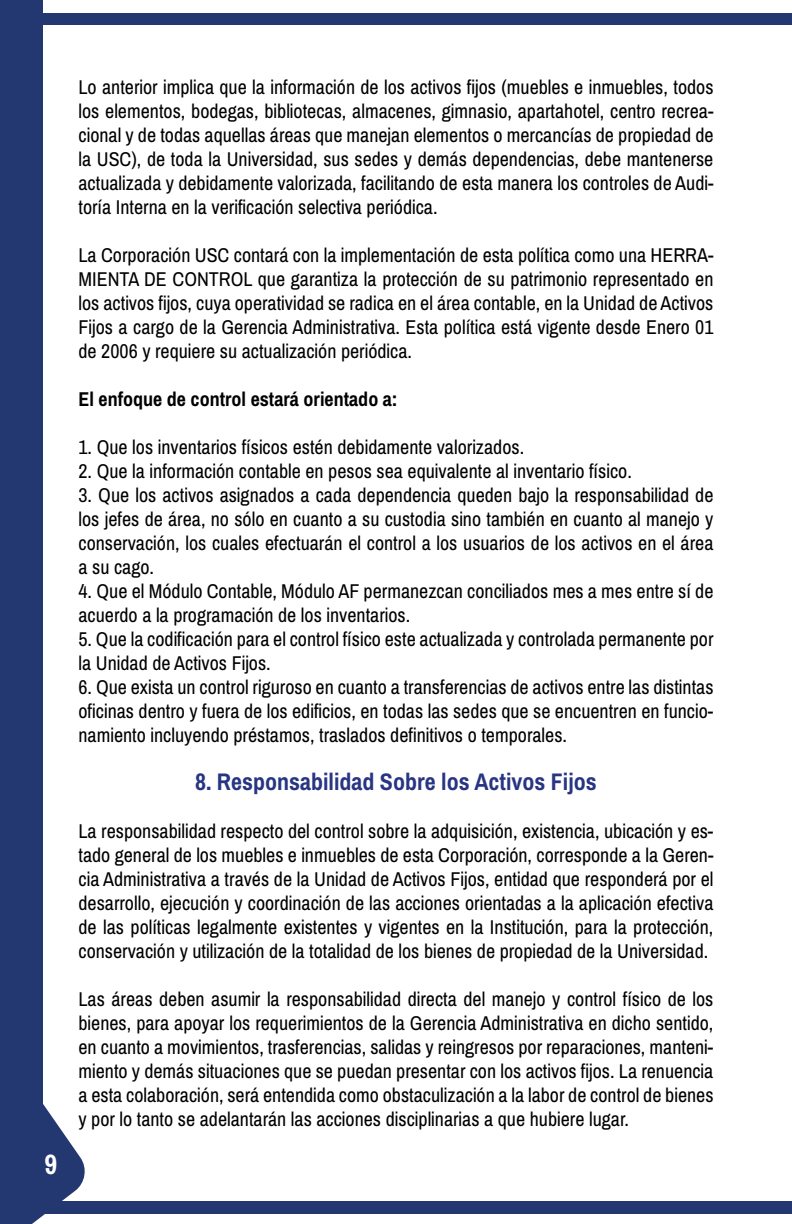
<style>
.page{position:relative;width:792px;height:1224px;background:#fff}
.page>*{position:absolute;margin:0;border:0;box-sizing:border-box;transform-origin:0 0}
.t1{font:700 28px "Archivo Narrow";color:#fff}
.t2{font:700 24px "Archivo Narrow";color:#283583}
.t3{font:20px/24px "Archivo Narrow";color:#000;text-align:justify}
.t4{font:700 20px "Archivo Narrow";color:#000}
</style>
<div class="page">
<div style="left:0;top:13px;width:792px;height:12px;background:#233770"></div>
<div style="left:0;top:1201px;width:792px;height:12px;background:#233770"></div>
<div style="left:0;top:0;width:43px;height:1113px;background:#233770"></div>
<svg style="left:1px;top:1104px;width:87px;height:120px"></svg>
<hr style="left:0;top:110px;width:1px;height:1114px;background:#233770">
<h1 class="t1" style="left:45px;top:1147px;width:14px">9</h1>
<p class="t3" style="left:79px;top:75px;width:637px">Lo anterior implica que la información de los activos fijos (muebles e inmuebles, todos los elementos, bodegas, bibliotecas, almacenes, gimnasio, apartahotel, centro recrea&shy;cional y de todas aquellas áreas que manejan elementos o mercancías de propiedad de la USC), de toda la Universidad, sus sedes y demás dependencias, debe mantenerse actualizada y debidamente valorizada, facilitando de esta manera los controles de Audi&shy;toría Interna en la verificación selectiva periódica.</p>
<p class="t3" style="left:79px;top:243px;width:636px">La Corporación USC contará con la implementación de esta política como una HERRA-MIENTA DE CONTROL que garantiza la protección de su patrimonio representado en los activos fijos, cuya operatividad se radica en el área contable, en la Unidad de Activos Fijos a cargo de la Gerencia Administrativa. Esta política está vigente desde Enero 01 de 2006 y requiere su actualización periódica.</p>
<p class="t4" style="left:79px;top:387px;width:320px">El enfoque de control estará orientado a:</p>
<p class="t3" style="left:79px;top:435px;width:447px">1. Que los inventarios físicos estén debidamente valorizados.</p>
<p class="t3" style="left:79px;top:459px;width:555px">2. Que la información contable en pesos sea equivalente al inventario físico.</p>
<p class="t3" style="left:79px;top:483px;width:637px">3. Que los activos asignados a cada dependencia queden bajo la responsabilidad de los jefes de área, no sólo en cuanto a su custodia sino también en cuanto al manejo y conservación, los cuales efectuarán el control a los usuarios de los activos en el área a su cago.</p>
<p class="t3" style="left:79px;top:579px;width:636px">4. Que el Módulo Contable, Módulo AF permanezcan conciliados mes a mes entre sí de acuerdo a la programación de los inventarios.</p>
<p class="t3" style="left:79px;top:627px;width:637px">5. Que la codificación para el control físico este actualizada y controlada permanente por la Unidad de Activos Fijos.</p>
<p class="t3" style="left:79px;top:675px;width:637px">6. Que exista un control riguroso en cuanto a transferencias de activos entre las distintas oficinas dentro y fuera de los edificios, en todas las sedes que se encuentren en funcio&shy;namiento incluyendo préstamos, traslados definitivos o temporales.</p>
<p class="t2" style="left:195px;top:767px;width:403px">8. Responsabilidad Sobre los Activos Fijos</p>
<p class="t3" style="left:79px;top:819px;width:637px">La responsabilidad respecto del control sobre la adquisición, existencia, ubicación y es&shy;tado general de los muebles e inmuebles de esta Corporación, corresponde a la Geren&shy;cia Administrativa a través de la Unidad de Activos Fijos, entidad que responderá por el desarrollo, ejecución y coordinación de las acciones orientadas a la aplicación efectiva de las políticas legalmente existentes y vigentes en la Institución, para la protección, conservación y utilización de la totalidad de los bienes de propiedad de la Universidad.</p>
<p class="t3" style="left:79px;top:987px;width:637px">Las áreas deben asumir la responsabilidad directa del manejo y control físico de los bienes, para apoyar los requerimientos de la Gerencia Administrativa en dicho sentido, en cuanto a movimientos, trasferencias, salidas y reingresos por reparaciones, manteni&shy;miento y demás situaciones que se puedan presentar con los activos fijos. La renuencia a esta colaboración, será entendida como obstaculización a la labor de control de bienes y por lo tanto se adelantarán las acciones disciplinarias a que hubiere lugar.</p>
</div>
